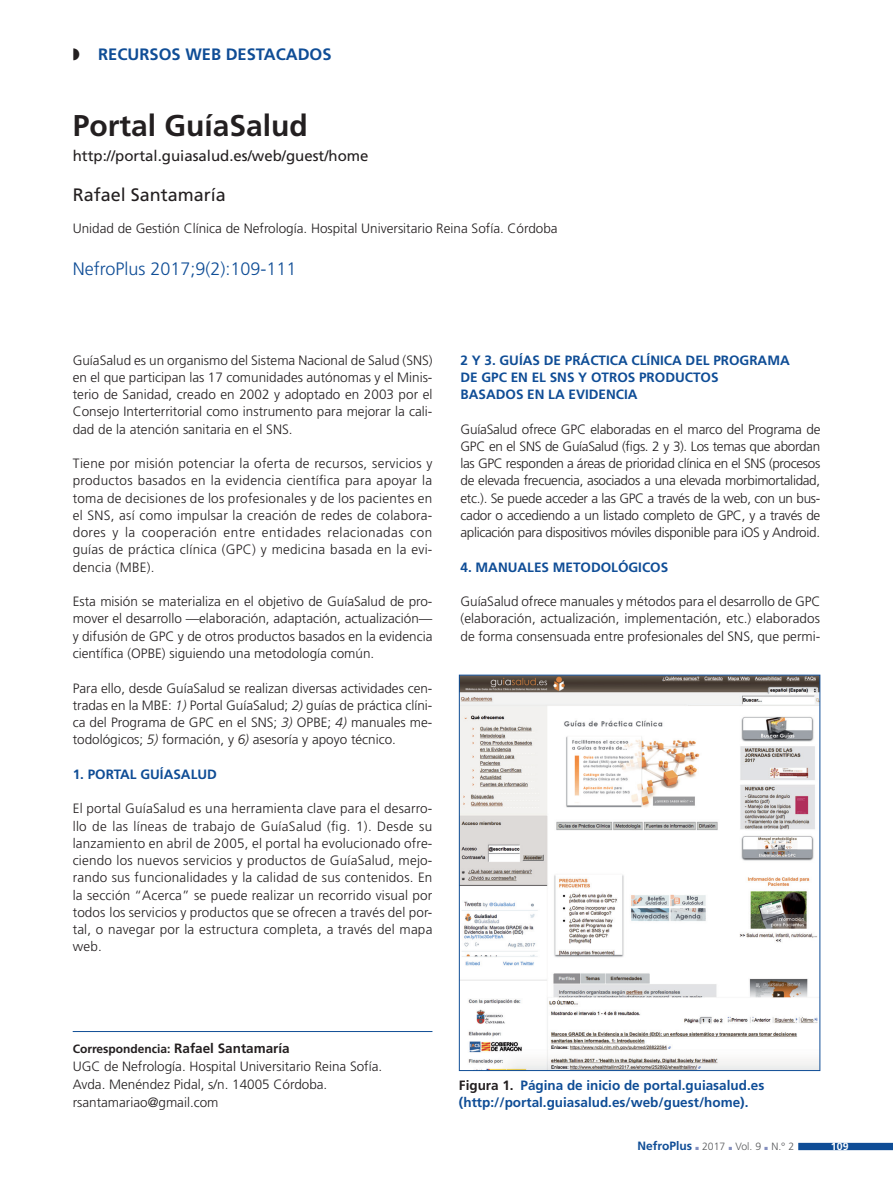
<style>
.page{position:relative;width:893px;height:1191px;background:#fff}
.page>*{position:absolute;margin:0;border:0;box-sizing:border-box;transform-origin:0 0}
.t1{font:700 30px "Frutiger";color:#231f20}
.t2{font:300 18px "Frutiger";color:#0f4d96}
.t3{font:18px "Frutiger";color:#231f20}
.t4{font:700 16.5px "Frutiger";color:#0f4d96}
.t5{font:15px "Frutiger";color:#231f20}
.t6{font:300 13.5px/17.2px "Frutiger";color:#231f20;text-align:justify}
.t7{font:700 13.5px/17.2px "Frutiger";color:#0f4d96}
.t8{font:700 12px "Frutiger";color:#231f20}
.t9{font:700 12px "Frutiger";color:#0f4d96}
.t10{font:300 10.5px "Frutiger";color:#57585a}
.t11{font:700 10.5px "Frutiger";color:#fff}
.s1{color:#231f20}
.s2{font-style:italic}
.s3{font-size:13.5px}
.s4{color:#858fbf}
</style>
<div class="page">
<svg style="left:798px;top:1142px;width:95px;height:8px"></svg>
<hr style="left:73px;top:1031px;width:359px;height:1px;background:#0f4d96">
<img style="left:461px;top:677px;width:357px;height:392px">
<div style="left:459px;top:675px;width:361px;height:396px;border:1px solid #0f4d96"></div>
<p class="t4" style="left:73px;top:44px;width:260px"><span class="s1">◗</span> RECURSOS WEB DESTACADOS</p>
<h1 class="t1" style="left:73px;top:108px;width:237px">Portal GuíaSalud</h1>
<p class="t5" style="left:73px;top:147px;width:297px">http://portal.guiasalud.es/web/guest/home</p>
<h2 class="t3" style="left:73px;top:185px;width:155px">Rafael Santamaría</h2>
<p class="t6" style="left:73px;top:219px;width:486px">Unidad de Gestión Clínica de Nefrología. Hospital Universitario Reina Sofía. Córdoba</p>
<h2 class="t2" style="left:73px;top:259px;width:225px">NefroPlus 2017;9(2):109-111</h2>
<p class="t6" style="left:73px;top:351px;width:361px">GuíaSalud es un organismo del Sistema Nacional de Salud (SNS) en el que participan las 17 comunidades autónomas y el Minis&shy;terio de Sanidad, creado en 2002 y adoptado en 2003 por el Consejo Interterritorial como instrumento para mejorar la cali&shy;dad de la atención sanitaria en el SNS.</p>
<p class="t6" style="left:73px;top:455px;width:361px">Tiene por misión potenciar la oferta de recursos, servicios y productos basados en la evidencia científica para apoyar la toma de decisiones de los profesionales y de los pacientes en el SNS, así como impulsar la creación de redes de colabora&shy;dores y la cooperación entre entidades relacionadas con guías de práctica clínica (GPC) y medicina basada en la evi&shy;dencia (MBE).</p>
<p class="t6" style="left:73px;top:593px;width:361px">Esta misión se materializa en el objetivo de GuíaSalud de pro&shy;mover el desarrollo —elaboración, adaptación, actualización— y difusión de GPC y de otros productos basados en la evidencia científica (OPBE) siguiendo una metodología común.</p>
<p class="t6" style="left:73px;top:679px;width:361px">Para ello, desde GuíaSalud se realizan diversas actividades cen&shy;tradas en la MBE: <span class="s2">1)</span> Portal GuíaSalud; <span class="s2">2)</span> guías de práctica clíni&shy;ca del Programa de GPC en el SNS; <span class="s2">3)</span> OPBE; <span class="s2">4)</span> manuales me&shy;todológicos; <span class="s2">5)</span> formación, y <span class="s2">6)</span> asesoría y apoyo técnico.</p>
<p class="t7" style="left:73px;top:765px;width:146px">1. PORTAL GUÍASALUD</p>
<p class="t6" style="left:73px;top:800px;width:361px">El portal GuíaSalud es una herramienta clave para el desarro&shy;llo de las líneas de trabajo de GuíaSalud (fig. 1). Desde su lanzamiento en abril de 2005, el portal ha evolucionado ofre&shy;ciendo los nuevos servicios y productos de GuíaSalud, mejo&shy;rando sus funcionalidades y la calidad de sus contenidos. En la sección “Acerca” se puede realizar un recorrido visual por todos los servicios y productos que se ofrecen a través del por&shy;tal, o navegar por la estructura completa, a través del mapa web.</p>
<p class="t7" style="left:460px;top:351px;width:331px">2 Y 3. GUÍAS DE PRÁCTICA CLÍNICA DEL PROGRAMA<br>DE GPC EN EL SNS Y OTROS PRODUCTOS<br>BASADOS EN LA EVIDENCIA</p>
<p class="t6" style="left:460px;top:420px;width:361px">GuíaSalud ofrece GPC elaboradas en el marco del Programa de GPC en el SNS de GuíaSalud (figs. 2 y 3). Los temas que abordan las GPC responden a áreas de prioridad clínica en el SNS (procesos de elevada frecuencia, asociados a una elevada morbimortalidad, etc.). Se puede acceder a las GPC a través de la web, con un bus&shy;cador o accediendo a un listado completo de GPC, y a través de aplicación para dispositivos móviles disponible para iOS y Android.</p>
<p class="t7" style="left:460px;top:558px;width:209px">4. MANUALES METODOLÓGICOS</p>
<p class="t6" style="left:460px;top:593px;width:361px">GuíaSalud ofrece manuales y métodos para el desarrollo de GPC (elaboración, actualización, implementación, etc.) elaborados de forma consensuada entre profesionales del SNS, que permi-</p>
<p class="t8" style="left:73px;top:1042px;width:219px">Correspondencia: <span class="s3">Rafael Santamaría</span></p>
<p class="t6" style="left:73px;top:1057px;width:311px;line-height:18px;text-align:left">UGC de Nefrología. Hospital Universitario Reina Sofía.<br>Avda. Menéndez Pidal, s/n. 14005 Córdoba. rsantamariao@gmail.com</p>
<p class="t7" style="left:459px;top:1076px;width:307px"><span class="s1">Figura 1.</span> Página de inicio de portal.guiasalud.es (http://portal.guiasalud.es/web/guest/home).</p>
<p class="t9" style="left:637px;top:1139px;width:56px">NefroPlus</p>
<p class="t10" style="left:695px;top:1140px;width:100px"><span class="s4">■</span> 2017 <span class="s4">■</span> Vol. 9 <span class="s4">■</span> N.° 2</p>
<p class="t11" style="left:831px;top:1140px;width:19px">109</p>
</div>
